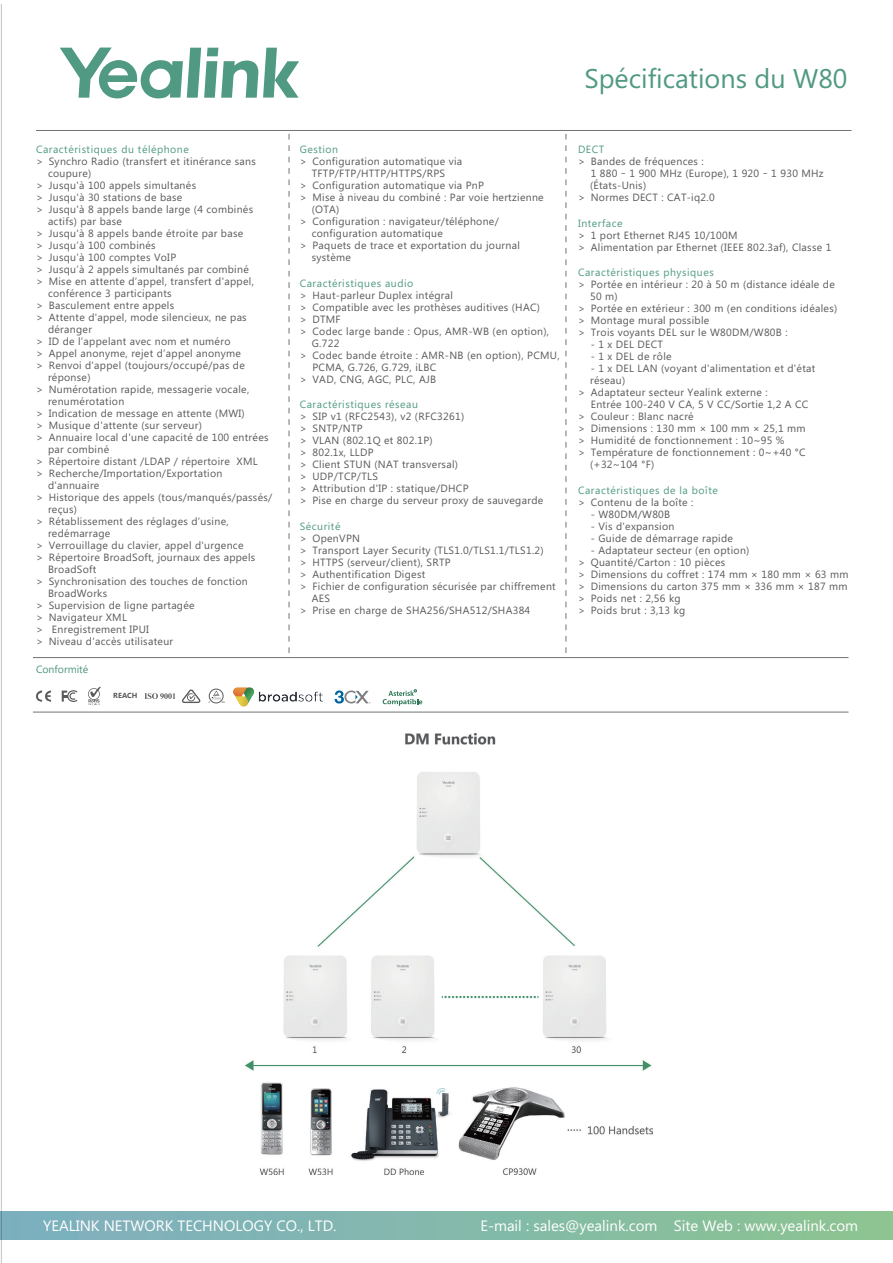
<style>
.page{position:relative;width:893px;height:1263px;background:#fff}
.page>*{position:absolute;margin:0;border:0;box-sizing:border-box;transform-origin:0 0}
.t1{font:27px "Microsoft Phags Pa";color:#509983}
.t2{font:15px "Microsoft Phags Pa";color:#fff}
.t3{font:10.5px/12px "Microsoft Phags Pa";letter-spacing:.03em;color:#59595b}
.t4{font:10.5px "Microsoft Phags Pa";letter-spacing:.05em;color:#509983}
.t5{font:10.5px "Microsoft Phags Pa";color:#4f9581}
.t6{font:700 7.35px "Microsoft Phags Pa";color:#5b5a5b}
</style>
<div class="page">
<hr style="left:1px;top:4px;width:1px;height:1259px;background:#c2c3c5">
<div style="left:0;top:1211px;width:893px;height:28px;background:linear-gradient(to right,#7daec2,#8cc492)"></div>
<svg style="left:60px;top:48px;width:239px;height:50px"></svg>
<hr style="left:36px;top:130px;width:816px;height:1px;background:#717276">
<svg style="left:289px;top:134px;width:1px;height:519px"></svg>
<svg style="left:566px;top:134px;width:1px;height:519px"></svg>
<svg style="left:383px;top:689px;width:39px;height:17px"></svg>
<img style="left:234px;top:687px;width:88px;height:20px">
<svg style="left:36px;top:690px;width:15px;height:12px"></svg>
<svg style="left:144px;top:693px;width:31px;height:6px"></svg>
<svg style="left:88px;top:686px;width:13px;height:19px"></svg>
<svg style="left:182px;top:689px;width:18px;height:14px"></svg>
<hr style="left:33px;top:657px;width:815px;height:1px;background:#717276">
<hr style="left:33px;top:712px;width:815px;height:1px;background:#717276">
<svg style="left:62px;top:690px;width:15px;height:12px"></svg>
<svg style="left:335px;top:690px;width:35px;height:13px"></svg>
<div style="left:209px;top:689px;width:14px;height:14px;border:1px solid #59595b;border-radius:50%"></div>
<svg style="left:209px;top:690px;width:16px;height:13px"></svg>
<img style="left:245px;top:734px;width:407px;height:440px">
<p class="t4" style="left:36px;top:142px;width:154px">Caractéristiques du téléphone</p>
<p class="t3" style="left:36px;top:155px;width:221px">&gt; Synchro Radio (transfert et itinérance sans</p>
<p class="t3" style="left:48px;top:167px;width:45px">coupure)</p>
<p class="t3" style="left:36px;top:179px;width:162px">&gt; Jusqu'à 100 appels simultanés</p>
<p class="t3" style="left:36px;top:191px;width:148px">&gt; Jusqu'à 30 stations de base</p>
<p class="t3" style="left:36px;top:203px;width:219px">&gt; Jusqu'à 8 appels bande large (4 combinés</p>
<p class="t3" style="left:48px;top:215px;width:76px">actifs) par base</p>
<p class="t3" style="left:36px;top:227px;width:209px">&gt; Jusqu'à 8 appels bande étroite par base</p>
<p class="t3" style="left:36px;top:239px;width:121px">&gt; Jusqu’à 100 combinés</p>
<p class="t3" style="left:36px;top:251px;width:142px">&gt; Jusqu’à 100 comptes VoIP</p>
<p class="t3" style="left:36px;top:263px;width:214px">&gt; Jusqu’à 2 appels simultanés par combiné</p>
<p class="t3" style="left:36px;top:275px;width:219px">&gt; Mise en attente d’appel, transfert d'appel,</p>
<p class="t3" style="left:48px;top:287px;width:125px">conférence 3 participants</p>
<p class="t3" style="left:36px;top:299px;width:140px">&gt; Basculement entre appels</p>
<p class="t3" style="left:36px;top:311px;width:212px">&gt; Attente d'appel, mode silencieux, ne pas</p>
<p class="t3" style="left:48px;top:323px;width:46px">déranger</p>
<p class="t3" style="left:36px;top:335px;width:196px">&gt; ID de l’appelant avec nom et numéro</p>
<p class="t3" style="left:36px;top:347px;width:207px">&gt; Appel anonyme, rejet d’appel anonyme</p>
<p class="t3" style="left:36px;top:359px;width:210px">&gt; Renvoi d'appel (toujours/occupé/pas de</p>
<p class="t3" style="left:48px;top:371px;width:44px">réponse)</p>
<p class="t3" style="left:36px;top:383px;width:215px">&gt; Numérotation rapide, messagerie vocale,</p>
<p class="t3" style="left:48px;top:395px;width:78px">renumérotation</p>
<p class="t3" style="left:36px;top:407px;width:210px">&gt; Indication de message en attente (MWI)</p>
<p class="t3" style="left:36px;top:419px;width:167px">&gt; Musique d'attente (sur serveur)</p>
<p class="t3" style="left:36px;top:431px;width:234px">&gt; Annuaire local d'une capacité de 100 entrées</p>
<p class="t3" style="left:48px;top:443px;width:63px">par combiné</p>
<p class="t3" style="left:36px;top:455px;width:223px">&gt; Répertoire distant /LDAP / répertoire XML</p>
<p class="t3" style="left:36px;top:467px;width:188px">&gt; Recherche/Importation/Exportation</p>
<p class="t3" style="left:48px;top:479px;width:53px">d'annuaire</p>
<p class="t3" style="left:36px;top:491px;width:238px">&gt; Historique des appels (tous/manqués/passés/</p>
<p class="t3" style="left:48px;top:503px;width:31px">reçus)</p>
<p class="t3" style="left:36px;top:515px;width:194px">&gt; Rétablissement des réglages d’usine,</p>
<p class="t3" style="left:48px;top:527px;width:64px">redémarrage</p>
<p class="t3" style="left:36px;top:539px;width:209px">&gt; Verrouillage du clavier, appel d'urgence</p>
<p class="t3" style="left:36px;top:551px;width:221px">&gt; Répertoire BroadSoft, journaux des appels</p>
<p class="t3" style="left:48px;top:563px;width:50px">BroadSoft</p>
<p class="t3" style="left:36px;top:575px;width:213px">&gt; Synchronisation des touches de fonction</p>
<p class="t3" style="left:48px;top:587px;width:61px">BroadWorks</p>
<p class="t3" style="left:36px;top:599px;width:160px">&gt; Supervision de ligne partagée</p>
<p class="t3" style="left:36px;top:611px;width:92px">&gt; Navigateur XML</p>
<p class="t3" style="left:36px;top:623px;width:115px">&gt; Enregistrement IPUI</p>
<p class="t3" style="left:36px;top:635px;width:139px">&gt; Niveau d'accès utilisateur</p>
<p class="t5" style="left:36px;top:662px;width:54px">Conformité</p>
<p class="t6" style="left:113px;top:691px;width:26px">REACH</p>
<h1 class="t1" style="left:584px;top:60px;width:265px">Spécifications du W80</h1>
<p class="t4" style="left:300px;top:142px;width:40px">Gestion</p>
<p class="t3" style="left:300px;top:155px;width:164px">&gt; Configuration automatique via</p>
<p class="t3" style="left:312px;top:167px;width:135px">TFTP/FTP/HTTP/HTTPS/RPS</p>
<p class="t3" style="left:300px;top:179px;width:186px">&gt; Configuration automatique via PnP</p>
<p class="t3" style="left:300px;top:191px;width:246px">&gt; Mise à niveau du combiné : Par voie hertzienne</p>
<p class="t3" style="left:312px;top:203px;width:29px">(OTA)</p>
<p class="t3" style="left:300px;top:215px;width:201px">&gt; Configuration : navigateur/téléphone/</p>
<p class="t3" style="left:312px;top:227px;width:133px">configuration automatique</p>
<p class="t3" style="left:300px;top:239px;width:222px">&gt; Paquets de trace et exportation du journal</p>
<p class="t3" style="left:312px;top:251px;width:41px">système</p>
<p class="t4" style="left:300px;top:276px;width:115px">Caractéristiques audio</p>
<p class="t3" style="left:300px;top:288px;width:155px">&gt; Haut-parleur Duplex intégral</p>
<p class="t3" style="left:300px;top:300px;width:242px">&gt; Compatible avec les prothèses auditives (HAC)</p>
<p class="t3" style="left:300px;top:312px;width:43px">&gt; DTMF</p>
<p class="t3" style="left:300px;top:324px;width:251px">&gt; Codec large bande : Opus, AMR-WB (en option),</p>
<p class="t3" style="left:312px;top:336px;width:29px">G.722</p>
<p class="t3" style="left:300px;top:348px;width:261px">&gt; Codec bande étroite : AMR-NB (en option), PCMU,</p>
<p class="t3" style="left:312px;top:360px;width:125px">PCMA, G.726, G.729, iLBC</p>
<p class="t3" style="left:300px;top:372px;width:138px">&gt; VAD, CNG, AGC, PLC, AJB</p>
<p class="t4" style="left:300px;top:397px;width:120px">Caractéristiques réseau</p>
<p class="t3" style="left:300px;top:410px;width:245px">&gt; SIP v1 (RFC2543), v2 (RFC3261)<br>&gt; SNTP/NTP<br>&gt; VLAN (802.1Q et 802.1P)<br>&gt; 802.1x, LLDP<br>&gt; Client STUN (NAT transversal)<br>&gt; UDP/TCP/TLS<br>&gt; Attribution d'IP : statique/DHCP<br>&gt; Pise en charge du serveur proxy de sauvegarde</p>
<p class="t4" style="left:300px;top:519px;width:42px">Sécurité</p>
<p class="t3" style="left:300px;top:531px;width:62px">&gt; OpenVPN</p>
<p class="t3" style="left:300px;top:543px;width:245px">&gt; Transport Layer Security (TLS1.0/TLS1.1/TLS1.2)</p>
<p class="t3" style="left:300px;top:555px;width:152px">&gt; HTTPS (serveur/client), SRTP</p>
<p class="t3" style="left:300px;top:567px;width:127px">&gt; Authentification Digest</p>
<p class="t3" style="left:300px;top:579px;width:258px">&gt; Fichier de configuration sécurisée par chiffrement</p>
<p class="t3" style="left:312px;top:591px;width:20px">AES</p>
<p class="t3" style="left:300px;top:603px;width:232px">&gt; Prise en charge de SHA256/SHA512/SHA384</p>
<p class="t4" style="left:578px;top:142px;width:28px">DECT</p>
<p class="t3" style="left:578px;top:155px;width:127px">&gt; Bandes de fréquences :</p>
<p class="t3" style="left:591px;top:167px;width:234px">1 880 – 1 900 MHz (Europe), 1 920 – 1 930 MHz</p>
<p class="t3" style="left:590px;top:179px;width:58px">(États-Unis)</p>
<p class="t3" style="left:578px;top:191px;width:138px">&gt; Normes DECT : CAT-iq2.0</p>
<p class="t4" style="left:578px;top:216px;width:46px">Interface</p>
<p class="t3" style="left:578px;top:228px;width:255px">&gt; 1 port Ethernet RJ45 10/100M<br>&gt; Alimentation par Ethernet (IEEE 802.3af), Classe 1</p>
<p class="t4" style="left:578px;top:265px;width:137px">Caractéristiques physiques</p>
<p class="t3" style="left:578px;top:278px;width:258px">&gt; Portée en intérieur : 20 à 50 m (distance idéale de</p>
<p class="t3" style="left:590px;top:290px;width:29px">50 m)</p>
<p class="t3" style="left:578px;top:302px;width:261px">&gt; Portée en extérieur : 300 m (en conditions idéales)</p>
<p class="t3" style="left:578px;top:314px;width:133px">&gt; Montage mural possible</p>
<p class="t3" style="left:578px;top:326px;width:211px">&gt; Trois voyants DEL sur le W80DM/W80B :</p>
<p class="t3" style="left:591px;top:338px;width:74px">- 1 x DEL DECT</p>
<p class="t3" style="left:591px;top:350px;width:82px">- 1 x DEL de rôle</p>
<p class="t3" style="left:591px;top:362px;width:226px">- 1 x DEL LAN (voyant d'alimentation et d'état</p>
<p class="t3" style="left:590px;top:374px;width:37px">réseau)</p>
<p class="t3" style="left:578px;top:386px;width:191px">&gt; Adaptateur secteur Yealink externe :</p>
<p class="t3" style="left:591px;top:398px;width:219px">Entrée 100-240 V CA, 5 V CC/Sortie 1,2 A CC</p>
<p class="t3" style="left:578px;top:410px;width:117px">&gt; Couleur : Blanc nacré</p>
<p class="t3" style="left:578px;top:422px;width:229px">&gt; Dimensions : 130 mm × 100 mm × 25,1 mm</p>
<p class="t3" style="left:578px;top:434px;width:208px">&gt; Humidité de fonctionnement : 10~95 %</p>
<p class="t3" style="left:578px;top:446px;width:229px">&gt; Température de fonctionnement : 0~+40 °C</p>
<p class="t3" style="left:590px;top:458px;width:66px">(+32~104 °F)</p>
<p class="t4" style="left:578px;top:483px;width:141px">Caractéristiques de la boîte</p>
<p class="t3" style="left:578px;top:495px;width:117px">&gt; Contenu de la boîte :</p>
<p class="t3" style="left:591px;top:507px;width:81px">- W80DM/W80B</p>
<p class="t3" style="left:591px;top:519px;width:85px">- Vis d'expansion</p>
<p class="t3" style="left:591px;top:531px;width:144px">- Guide de démarrage rapide</p>
<p class="t3" style="left:578px;top:543px;width:272px;text-indent:13px">- Adaptateur secteur (en option)<br>&gt; Quantité/Carton : 10 pièces<br>&gt; Dimensions du coffret : 174 mm × 180 mm × 63 mm &gt; Dimensions du carton 375 mm × 336 mm × 187 mm &gt; Poids net : 2,56 kg<br>&gt; Poids brut : 3,13 kg</p>
<h2 class="t2" style="left:43px;top:1215px;width:295px">YEALINK NETWORK TECHNOLOGY CO., LTD.</h2>
<h2 class="t2" style="left:480px;top:1215px;width:379px">E-mail : sales@yealink.com Site Web : www.yealink.com</h2>
</div>
